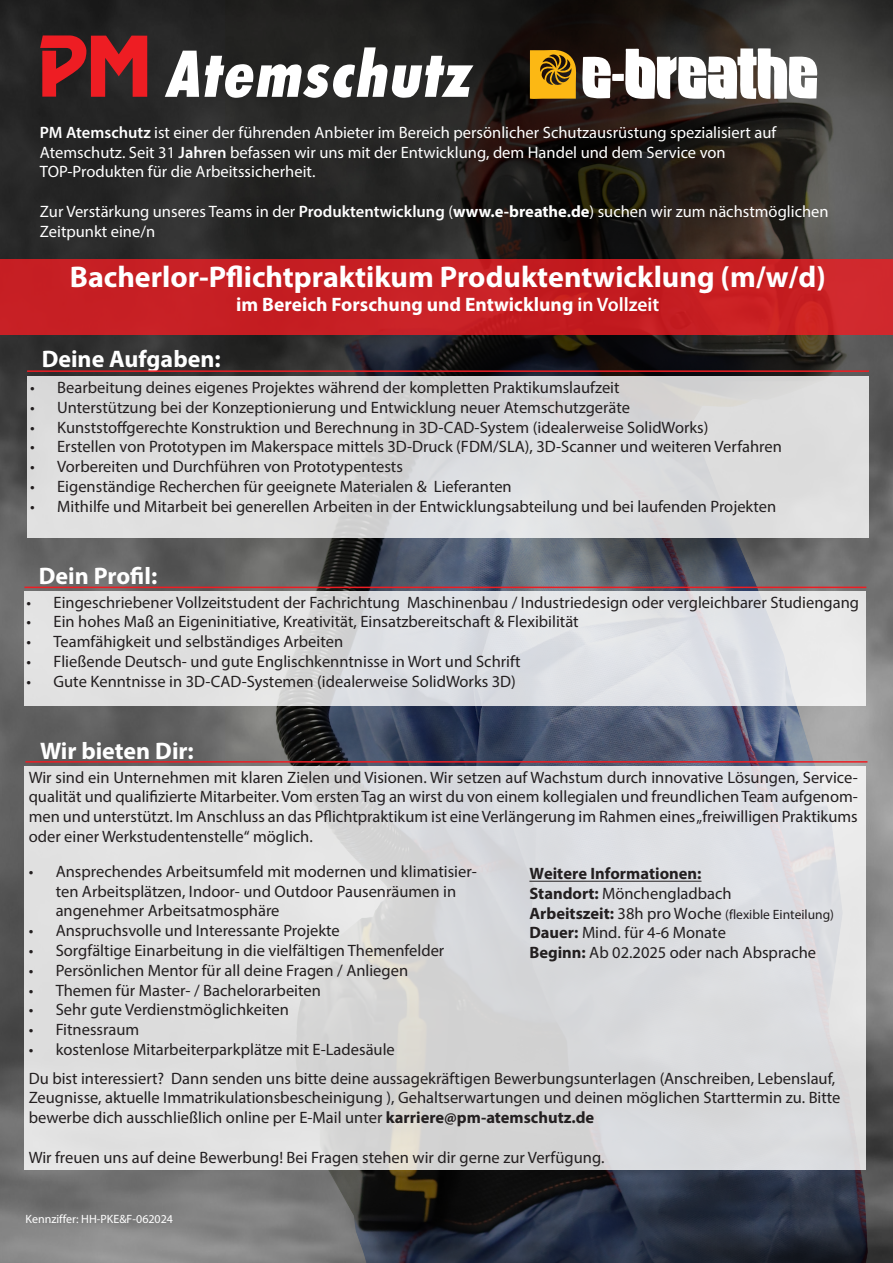
<style>
.page{position:relative;width:893px;height:1263px;background:#fff}
.page>*{position:absolute;margin:0;border:0;box-sizing:border-box;transform-origin:0 0}
.t1{font:700 30px "Myriad Pro";color:#fff}
.t2{font:700 24px "Myriad Pro";color:#fff}
.t3{font:700 19.5px "Myriad Pro";color:#fff}
.t4{font:16.5px/19.8px "Myriad Pro";color:#231f20}
.t5{font:16.5px/19.8px "Myriad Pro";color:#fff}
.t6{font:700 16.5px/19.8px "Myriad Pro";color:#231f20}
.t7{font:13.5px "Myriad Pro";color:#231f20}
.t8{font:12px "Myriad Pro";color:#fff}
.s1{font-weight:600}
.s2{font-weight:700}
.s3{font-weight:400}
.s4{font-weight:700;font-size:16.5px}
.s5{font-size:16.5px}
</style>
<div class="page">
<img style="left:0;top:0;width:893px;height:1263px">
<div style="left:0;top:259px;width:893px;height:75px;background:#c71f24"></div>
<svg style="left:24px;top:591px;width:842px;height:115px;background:#dfe0e3"></svg>
<hr style="left:24px;top:587px;width:842px;height:1px;background:#ee1d23">
<svg style="left:165px;top:47px;width:308px;height:51px"></svg>
<svg style="left:40px;top:35px;width:107px;height:62px;background:#9e1f23"></svg>
<div style="left:24px;top:766px;width:842px;height:403px;background:linear-gradient(to right,#dededd,#dadbde)"></div>
<hr style="left:26px;top:761px;width:841px;height:2px;background:#ee1d23">
<div style="left:27px;top:376px;width:842px;height:162px;background:linear-gradient(to right,#dbdbdc,#dadbdc)"></div>
<hr style="left:27px;top:370px;width:842px;height:2px;background:#ee1d23">
<svg style="left:530px;top:48px;width:287px;height:51px"></svg>
<hr style="left:529px;top:881px;width:172px;height:1px;background:#231f20">
<p class="t5" style="left:40px;top:122px;width:738px"><span class="s1">PM Atemschutz</span> ist einer der führenden Anbieter im Bereich persönlicher Schutzausrüstung spezialisiert auf</p>
<p class="t5" style="left:40px;top:142px;width:687px">Atemschutz. Seit 31 <span class="s1">Jahren</span> befassen wir uns mit der Entwicklung, dem Handel und dem Service von</p>
<p class="t5" style="left:40px;top:162px;width:277px">TOP-Produkten für die Arbeitssicherheit.</p>
<p class="t5" style="left:40px;top:201px;width:790px">Zur Verstärkung unseres Teams in der <span class="s1">Produktentwicklung</span> (<span class="s2">www.e-breathe.de</span>) suchen wir zum nächstmöglichen<br>Zeitpunkt eine/n</p>
<p class="t1" style="left:70px;top:257px;width:757px">Bacherlor-Pflichtpraktikum Produktentwicklung (m/w/d)</p>
<p class="t3" style="left:236px;top:291px;width:425px">im Bereich Forschung und Entwicklung <span class="s1">in Vollzeit</span></p>
<p class="t2" style="left:42px;top:343px;width:181px">Deine Aufgaben:</p>
<p class="t4" style="left:30px;top:377px;width:591px">• Bearbeitung deines eigenes Projektes während der kompletten Praktikumslaufzeit</p>
<p class="t4" style="left:30px;top:397px;width:601px">• Unterstützung bei der Konzeptionierung und Entwicklung neuer Atemschutzgeräte</p>
<p class="t4" style="left:30px;top:417px;width:680px">• Kunststoffgerechte Konstruktion und Berechnung in 3D-CAD-System (idealerweise SolidWorks)</p>
<p class="t4" style="left:30px;top:437px;width:753px">• Erstellen von Prototypen im Makerspace mittels 3D-Druck (FDM/SLA), 3D-Scanner und weiteren Verfahren</p>
<p class="t4" style="left:30px;top:456px;width:374px">• Vorbereiten und Durchführen von Prototypentests</p>
<p class="t4" style="left:30px;top:476px;width:483px">• Eigenständige Recherchen für geeignete Materialen &amp; Lieferanten</p>
<p class="t4" style="left:30px;top:496px;width:747px">• Mithilfe und Mitarbeit bei generellen Arbeiten in der Entwicklungsabteilung und bei laufenden Projekten</p>
<p class="t2" style="left:39px;top:560px;width:120px">Dein Profil:</p>
<p class="t4" style="left:27px;top:592px;width:834px">• Eingeschriebener Vollzeitstudent der Fachrichtung Maschinenbau / Industriedesign oder vergleichbarer Studiengang</p>
<p class="t4" style="left:27px;top:612px;width:554px">• Ein hohes Maß an Eigeninitiative, Kreativität, Einsatzbereitschaft &amp; Flexibilität</p>
<p class="t4" style="left:27px;top:632px;width:318px">• Teamfähigkeit und selbständiges Arbeiten</p>
<p class="t4" style="left:27px;top:651px;width:495px">• Fließende Deutsch- und gute Englischkenntnisse in Wort und Schrift</p>
<p class="t4" style="left:27px;top:671px;width:491px">• Gute Kenntnisse in 3D-CAD-Systemen (idealerweise SolidWorks 3D)</p>
<p class="t2" style="left:40px;top:735px;width:155px">Wir bieten Dir:</p>
<p class="t4" style="left:29px;top:767px;width:831px;text-align:justify">Wir sind ein Unternehmen mit klaren Zielen und Visionen. Wir setzen auf Wachstum durch innovative Lösungen, Service&shy;qualität und qualifizierte Mitarbeiter. Vom ersten Tag an wirst du von einem kollegialen und freundlichen Team aufgenom&shy;men und unterstützt. Im Anschluss an das Pflichtpraktikum ist eine Verlängerung im Rahmen eines „freiwilligen Praktikums oder einer Werkstudentenstelle“ möglich.</p>
<p class="t4" style="left:56px;top:861px;width:422px;text-indent:-27px">• Ansprechendes Arbeitsumfeld mit modernen und klimatisier&shy;ten Arbeitsplätzen, Indoor- und Outdoor Pausenräumen in angenehmer Arbeitsatmosphäre</p>
<p class="t4" style="left:29px;top:920px;width:313px">• Anspruchsvolle und Interessante Projekte</p>
<p class="t4" style="left:29px;top:940px;width:417px">• Sorgfältige Einarbeitung in die vielfältigen Themenfelder</p>
<p class="t4" style="left:29px;top:960px;width:381px">• Persönlichen Mentor für all deine Fragen / Anliegen</p>
<p class="t4" style="left:29px;top:980px;width:294px">• Themen für Master- / Bachelorarbeiten</p>
<p class="t4" style="left:29px;top:1000px;width:262px">• Sehr gute Verdienstmöglichkeiten</p>
<p class="t4" style="left:29px;top:1019px;width:112px">• Fitnessraum</p>
<p class="t4" style="left:29px;top:1039px;width:368px">• kostenlose Mitarbeiterparkplätze mit E-Ladesäule</p>
<p class="t6" style="left:529px;top:863px;width:204px">Weitere Informationen:<br>Standort: <span class="s3">Mönchengladbach</span></p>
<p class="t7" style="left:529px;top:906px;width:306px"><span class="s4">Arbeitszeit:</span> <span class="s5">38h pro Woche</span> (flexible Einteilung)</p>
<p class="t4" style="left:529px;top:923px;width:288px"><span class="s2">Dauer:</span> Mind. für 4-6 Monate<br><span class="s2">Beginn:</span> Ab 02.2025 oder nach Absprache</p>
<p class="t4" style="left:29px;top:1068px;width:813px">Du bist interessiert? Dann senden uns bitte deine aussagekräftigen Bewerbungsunterlagen (Anschreiben, Lebenslauf,<br>Zeugnisse, aktuelle Immatrikulationsbescheinigung ), Gehaltserwartungen und deinen möglichen Starttermin zu. Bitte bewerbe dich ausschließlich online per E-Mail unter <span class="s2">karriere@pm-atemschutz.de</span></p>
<p class="t4" style="left:29px;top:1147px;width:577px">Wir freuen uns auf deine Bewerbung! Bei Fragen stehen wir dir gerne zur Verfügung.</p>
<p class="t8" style="left:26px;top:1212px;width:149px">Kennziffer: HH-PKE&amp;F-062024</p>
</div>
